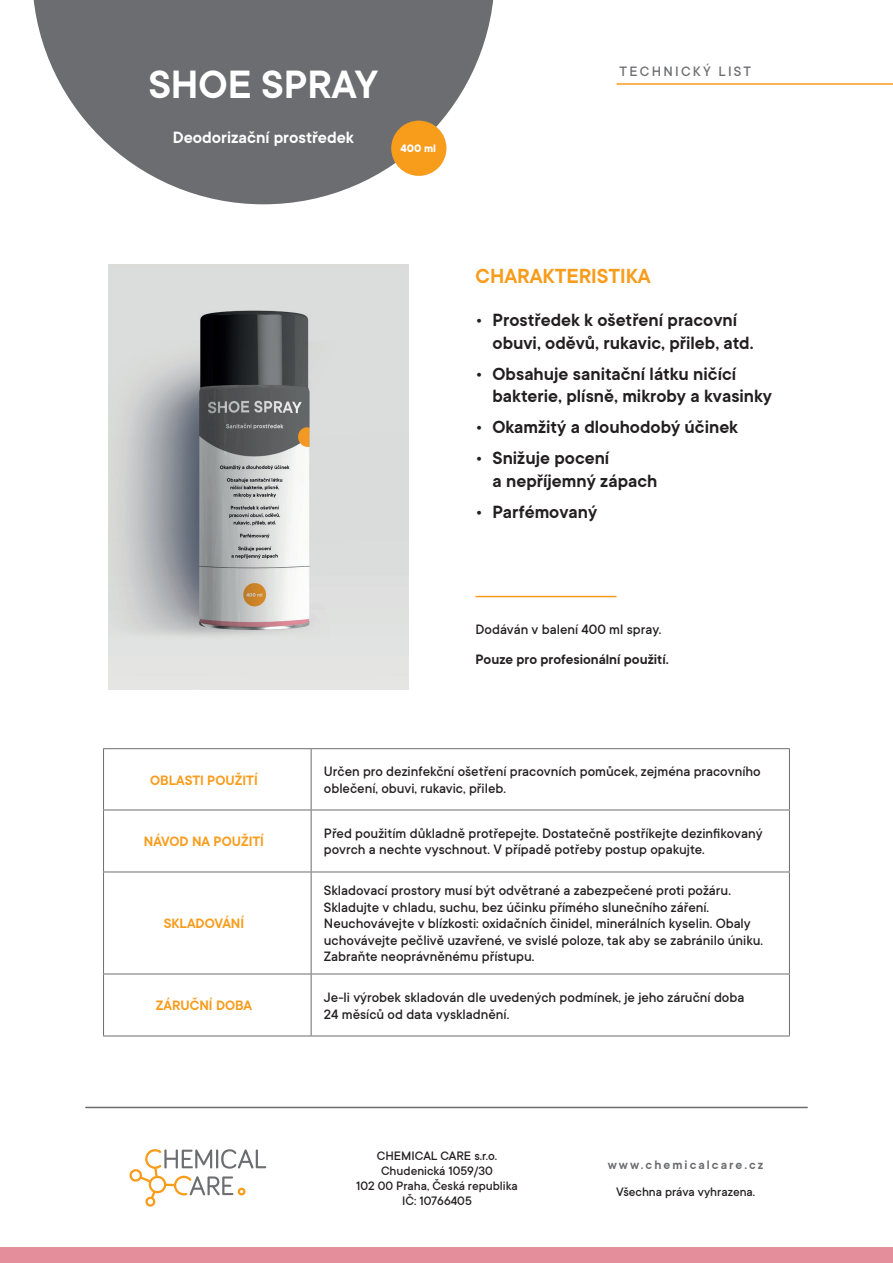
<style>
.page{position:relative;width:893px;height:1263px;background:#fff}
.page>*{position:absolute;margin:0;border:0;box-sizing:border-box;transform-origin:0 0}
.t1{font:600 43.5px "TT Commons";color:#fff}
.t2{font:600 22.5px "TT Commons";color:#f89c1c}
.t3{font:600 19.5px/22.5px "TT Commons";color:#231f20}
.t4{font:600 18px "TT Commons";color:#fff}
.t5{font:500 15px/16.5px "TT Commons";color:#231f20}
.t6{font:600 15px "TT Commons";color:#f89c1c}
.t7{font:600 15px "TT Commons";color:#231f20}
.t8{font:500 15px "TT Commons";letter-spacing:.15em;color:#6c6d70}
.t9{font:500 13.5px/15px "TT Commons";color:#231f20;text-align:center}
.t10{font:600 13.5px "TT Commons";letter-spacing:.15em;color:#6c6d70}
.t11{font:700 12px "TT Commons";color:#fff}
</style>
<div class="page">
<svg style="left:33px;top:0;width:461px;height:204px;fill:#6c6d70"></svg>
<div style="left:0;top:1247px;width:893px;height:16px;background:#e38e9a"></div>
<hr style="left:617px;top:83px;width:276px;height:2px;background:#f89c1c">
<hr style="left:86px;top:1107px;width:721px;height:1px;background:#6c6d70">
<svg style="left:129px;top:1149px;width:137px;height:57px"></svg>
<img style="left:108px;top:264px;width:300px;height:426px">
<div style="left:391px;top:121px;width:55px;height:55px;background:#f89c1c;border-radius:50%"></div>
<hr style="left:311px;top:749px;width:1px;height:61px;background:#6c6d70">
<hr style="left:103px;top:810px;width:208px;height:1px;background:#6c6d70">
<hr style="left:311px;top:810px;width:479px;height:1px;background:#6c6d70">
<hr style="left:311px;top:810px;width:1px;height:61px;background:#6c6d70">
<hr style="left:103px;top:871px;width:208px;height:1px;background:#6c6d70">
<hr style="left:311px;top:871px;width:479px;height:1px;background:#6c6d70">
<hr style="left:311px;top:872px;width:1px;height:102px;background:#6c6d70">
<hr style="left:103px;top:974px;width:208px;height:1px;background:#6c6d70">
<hr style="left:311px;top:974px;width:479px;height:1px;background:#6c6d70">
<hr style="left:311px;top:974px;width:1px;height:61px;background:#6c6d70">
<hr style="left:103px;top:748px;width:208px;height:1px;background:#6c6d70">
<hr style="left:103px;top:749px;width:1px;height:61px;background:#6c6d70">
<hr style="left:311px;top:748px;width:479px;height:1px;background:#6c6d70">
<hr style="left:789px;top:749px;width:1px;height:61px;background:#6c6d70">
<hr style="left:103px;top:810px;width:1px;height:61px;background:#6c6d70">
<hr style="left:789px;top:810px;width:1px;height:61px;background:#6c6d70">
<hr style="left:103px;top:872px;width:1px;height:102px;background:#6c6d70">
<hr style="left:789px;top:872px;width:1px;height:102px;background:#6c6d70">
<hr style="left:103px;top:974px;width:1px;height:61px;background:#6c6d70">
<hr style="left:789px;top:974px;width:1px;height:61px;background:#6c6d70">
<hr style="left:103px;top:1035px;width:208px;height:1px;background:#6c6d70">
<hr style="left:311px;top:1035px;width:479px;height:1px;background:#6c6d70">
<hr style="left:476px;top:596px;width:140px;height:1px;background:#f89c1c">
<h1 class="t1" style="left:148px;top:60px;width:232px">SHOE SPRAY</h1>
<p class="t4" style="left:173px;top:128px;width:183px">Deodorizační prostředek</p>
<p class="t11" style="left:400px;top:142px;width:37px">400 ml</p>
<p class="t8" style="left:620px;top:64px;width:133px">TECHNICKÝ LIST</p>
<h2 class="t2" style="left:476px;top:263px;width:177px">CHARAKTERISTIKA</h2>
<h3 class="t3" style="left:493px;top:309px;width:263px;text-indent:-17px">• Prostředek k ošetření pracovní obuvi, oděvů, rukavic, přileb, atd.</h3>
<h3 class="t3" style="left:493px;top:363px;width:281px;text-indent:-17px">• Obsahuje sanitační látku ničící bakterie, plísně, mikroby a kvasinky</h3>
<h3 class="t3" style="left:476px;top:416px;width:264px">• Okamžitý a dlouhodobý účinek</h3>
<h3 class="t3" style="left:493px;top:447px;width:166px;text-indent:-17px">• Snižuje pocení<br>a nepříjemný zápach</h3>
<h3 class="t3" style="left:476px;top:501px;width:123px">• Parfémovaný</h3>
<p class="t5" style="left:476px;top:621px;width:187px">Dodáván v balení 400 ml spray.</p>
<p class="t7" style="left:476px;top:651px;width:195px">Pouze pro profesionální použití.</p>
<p class="t6" style="left:150px;top:772px;width:109px">OBLASTI POUŽITÍ</p>
<p class="t5" style="left:324px;top:764px;width:438px">Určen pro dezinfekční ošetření pracovních pomůcek, zejména pracovního oblečení, obuvi, rukavic, přileb.</p>
<p class="t6" style="left:144px;top:833px;width:122px">NÁVOD NA POUŽITÍ</p>
<p class="t5" style="left:324px;top:825px;width:440px">Před použitím důkladně protřepejte. Dostatečně postříkejte dezinfikovaný povrch a nechte vyschnout. V případě potřeby postup opakujte.</p>
<p class="t6" style="left:164px;top:915px;width:82px">SKLADOVÁNÍ</p>
<p class="t5" style="left:324px;top:882px;width:441px">Skladovací prostory musí být odvětrané a zabezpečené proti požáru.<br>Skladujte v chladu, suchu, bez účinku přímého slunečního záření.<br>Neuchovávejte v blízkosti: oxidačních činidel, minerálních kyselin. Obaly uchovávejte pečlivě uzavřené, ve svislé poloze, tak aby se zabránilo úniku.<br>Zabraňte neoprávněnému přístupu.</p>
<p class="t6" style="left:156px;top:997px;width:98px">ZÁRUČNÍ DOBA</p>
<p class="t5" style="left:324px;top:989px;width:422px">Je-li výrobek skladován dle uvedených podmínek, je jeho záruční doba<br>24 měsíců od data vyskladnění.</p>
<p class="t9" style="left:356px;top:1148px;width:163px">CHEMICAL CARE s.r.o.<br>Chudenická 1059/30<br>102 00 Praha, Česká republika<br>IČ: 10766405</p>
<p class="t10" style="left:608px;top:1157px;width:157px">www.chemicalcare.cz</p>
<p class="t9" style="left:616px;top:1185px;width:141px">Všechna práva vyhrazena.</p>
</div>
